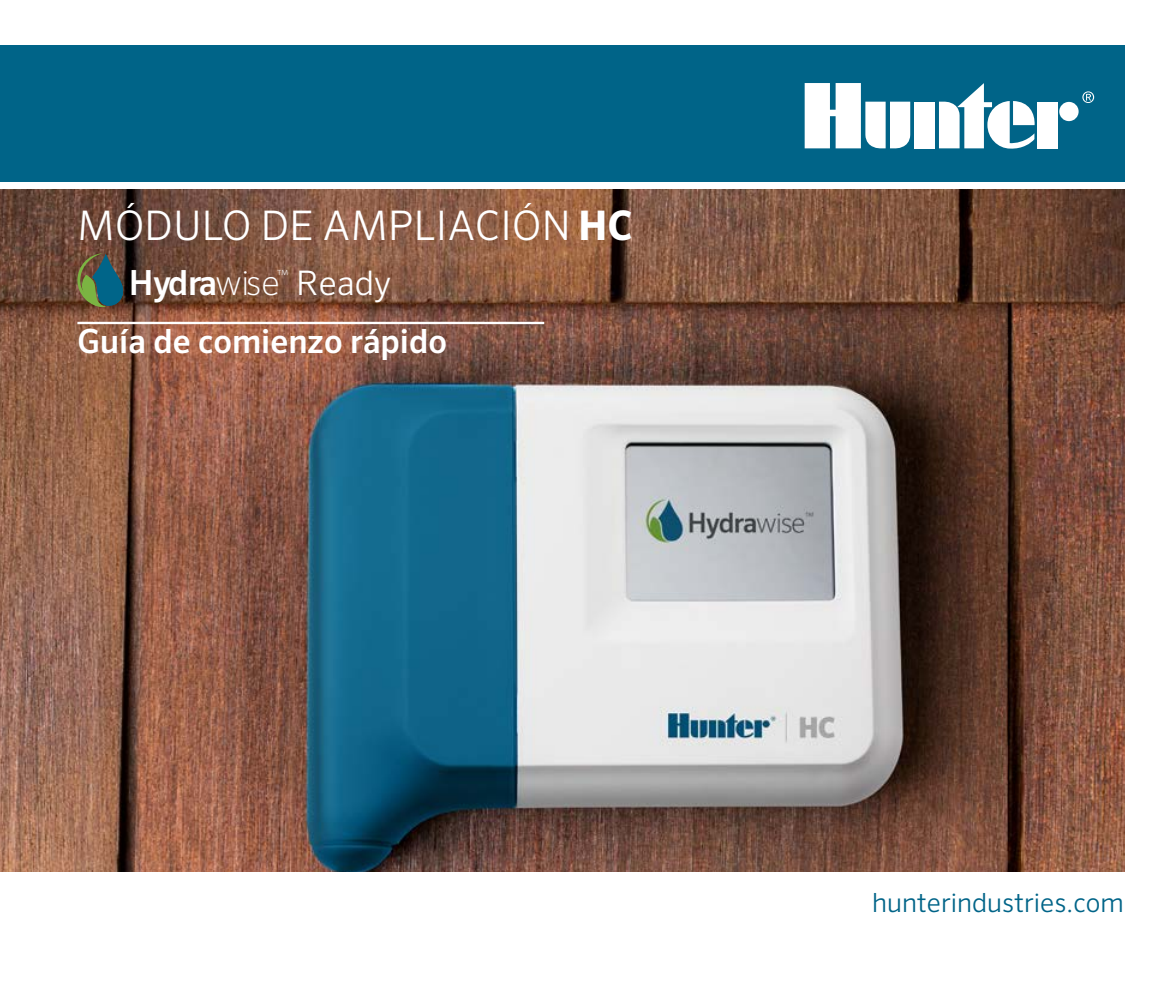
<style>
.page{position:relative;width:1170px;height:990px;background:#fff}
.page>*{position:absolute;margin:0;border:0;box-sizing:border-box;transform-origin:0 0}
.t1{font:300 40.75px "Sero Pro";letter-spacing:.01em;color:#fff}
.t2{font:500 34.75px "Sero Pro";letter-spacing:-.04em;color:#fff}
.t3{font:500 33.5px "Sero Pro";color:#fff}
.t4{font:300 26.5px "Sero Pro";color:#006488}
.s1{font-weight:700}
.s2{font-weight:200}
.s3{font-weight:300;font-size:33.75px}
</style>
<div class="page">
<div style="left:0;top:45px;width:1125px;height:137px;background:#006488"></div>
<svg style="left:1082px;top:91px;width:12px;height:12px"></svg>
<div style="left:914px;top:102px;width:21px;height:46px;background:#fff"></div>
<div style="left:1059px;top:102px;width:20px;height:19px;background:#fff;border-radius:50%"></div>
<div style="left:1038px;top:102px;width:20px;height:46px;background:#fff"></div>
<svg style="left:939px;top:83px;width:96px;height:66px"></svg>
<svg style="left:805px;top:83px;width:105px;height:66px"></svg>
<img style="left:0;top:189px;width:1125px;height:683px">
<hr style="left:77px;top:322px;width:467px;height:2px;background:#fff">
<svg style="left:77px;top:253px;width:47px;height:54px"></svg>
<p class="t1" style="left:78px;top:202px;width:556px">MÓDULO DE AMPLIACIÓN <span class="s1">HC</span></p>
<p class="t2" style="left:129px;top:262px;width:264px">Hydra<span class="s2">wise</span><sup>™</sup> <span class="s3">Ready</span></p>
<p class="t3" style="left:77px;top:321px;width:371px">Guía de comienzo rápido</p>
<p class="t4" style="left:872px;top:886px;width:253px">hunterindustries.com</p>
</div>
